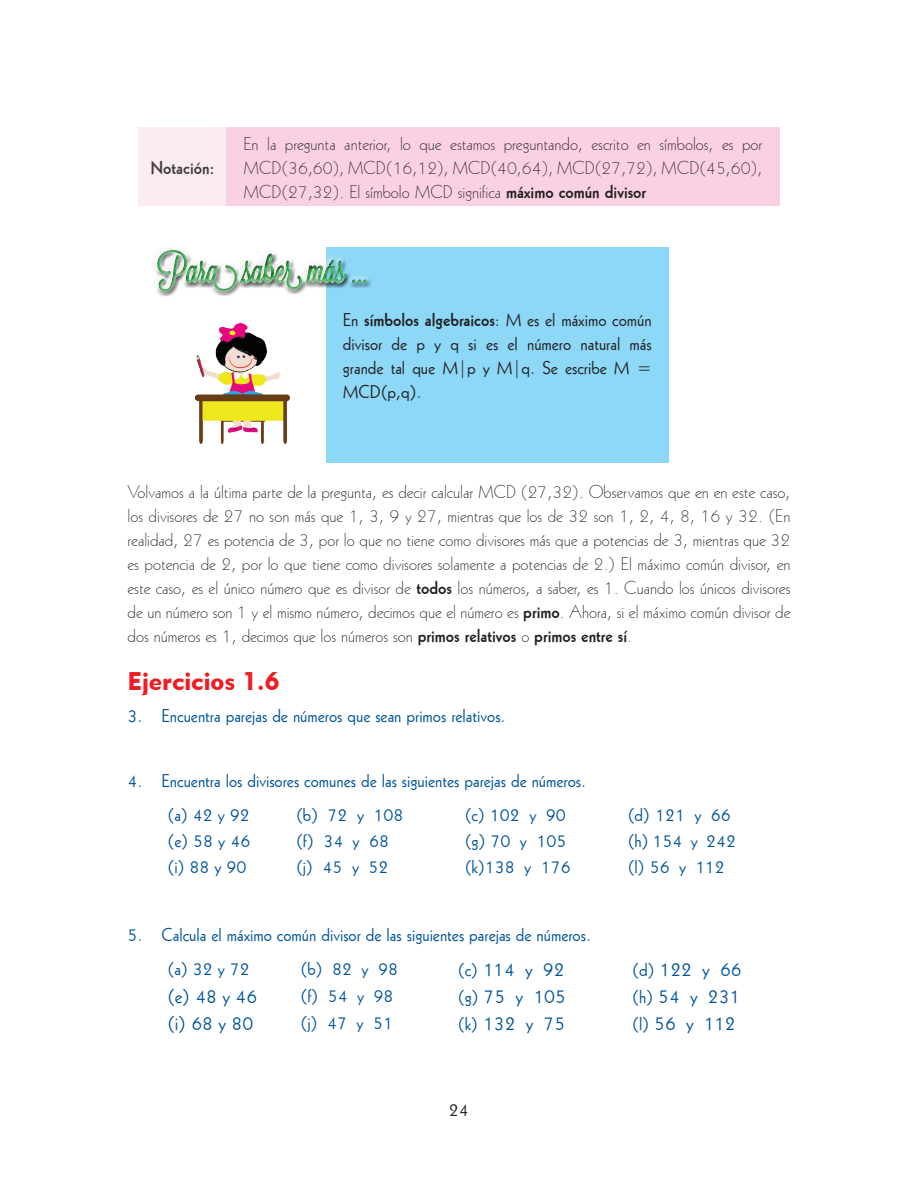
<style>
.page{position:relative;width:918px;height:1188px;background:#fff}
.page>*{position:absolute;margin:0;border:0;box-sizing:border-box;transform-origin:0 0}
.t1{font:36px "Lavanderia";color:#32ac49}
.t2{font:25.5px "Geometric 415 BT Black A";color:#ee1d23}
.t3{font:19.5px "Geometric 231 BT Roman C";color:#01549a}
.t4{font:18px/24px "Geometric 231 BT Light C";color:#231f20;text-align:justify}
.t5{font:18px/34.2px "Geometric 231 BT Roman C";color:#01549a}
.t6{font:18px/24px "Geometric 231 BT Roman C";color:#231f20;text-align:justify}
.t7{font:18px "Geometric 231 BT Bold C";color:#3e3e3f}
.s1{font-family:"Geometric 231 BT Bold C"}
.s2{font-size:18px}
</style>
<div class="page">
<div style="left:139px;top:128px;width:87px;height:78px;background:#fcebf2"></div>
<div style="left:226px;top:128px;width:553px;height:78px;background:#f9d1e2"></div>
<div style="left:326px;top:247px;width:343px;height:216px;background:#8dd7f7"></div>
<img style="left:196px;top:324px;width:94px;height:119px">
<div style="left:150px;top:243px;width:224px;height:56px;background:#231f20;opacity:.3"></div>
<div style="left:155px;top:251px;width:217px;height:45px;background:#fff;opacity:.75"></div>
<div style="left:152px;top:245px;width:219px;height:47px;background:#231f20;opacity:.75"></div>
<p class="t7" style="left:150px;top:156px;width:66px">Notación:</p>
<p class="t4" style="left:243px;top:131px;width:521px">En la pregunta anterior, lo que estamos preguntando, escrito en símbolos, es por MCD(36,60), MCD(16,12), MCD(40,64), MCD(27,72), MCD(45,60), MCD(27,32). El símbolo MCD significa <span class="s1">máximo común divisor</span></p>
<h1 class="t1" style="left:157px;top:249px;width:213px">Para saber más ...</h1>
<p class="t6" style="left:343px;top:307px;width:310px">En <span class="s1">símbolos algebraicos</span>: M es el máximo común divisor de p y q si es el número natural más grande tal que M|p y M|q. Se escribe M = MCD(p,q).</p>
<p class="t4" style="left:128px;top:479px;width:664px">Volvamos a la última parte de la pregunta, es decir calcular MCD (27,32). Observamos que en en este caso, los divisores de 27 no son más que 1, 3, 9 y 27, mientras que los de 32 son 1, 2, 4, 8, 16 y 32. (En realidad, 27 es potencia de 3, por lo que no tiene como divisores más que a potencias de 3, mientras que 32 es potencia de 2, por lo que tiene como divisores solamente a potencias de 2.) El máximo común divisor, en este caso, es el único número que es divisor de <span class="s1">todos</span> los números, a saber, es 1. Cuando los únicos divisores de un número son 1 y el mismo número, decimos que el número es <span class="s1">primo</span>. Ahora, si el máximo común divisor de dos números es 1, decimos que los números son <span class="s1">primos relativos</span> o <span class="s1">primos entre sí</span>.</p>
<h2 class="t2" style="left:128px;top:665px;width:153px">Ejercicios 1.6</h2>
<p class="t5" style="left:128px;top:698px;width:380px">3. Encuentra parejas de números que sean primos relativos.</p>
<p class="t5" style="left:168px;top:763px;width:420px;text-indent:-40px">4. Encuentra los divisores comunes de las siguientes parejas de números. (a) 42 y 92</p>
<p class="t5" style="left:296px;top:797px;width:109px">(b) 72 y 108</p>
<p class="t5" style="left:465px;top:797px;width:103px">(c) 102 y 90</p>
<p class="t5" style="left:628px;top:797px;width:105px">(d) 121 y 66</p>
<p class="t5" style="left:168px;top:823px;width:84px">(e) 58 y 46</p>
<p class="t5" style="left:296px;top:823px;width:94px">(f) 34 y 68</p>
<p class="t5" style="left:465px;top:823px;width:103px">(g) 70 y 105</p>
<p class="t5" style="left:628px;top:823px;width:110px">(h) 154 y 242</p>
<p class="t5" style="left:168px;top:849px;width:81px">(i) 88 y 90</p>
<p class="t5" style="left:296px;top:849px;width:94px">(j) 45 y 52</p>
<p class="t5" style="left:465px;top:849px;width:108px">(k)138 y 176</p>
<p class="t5" style="left:628px;top:849px;width:99px">(l) 56 y 112</p>
<p class="t5" style="left:168px;top:917px;width:425px;text-indent:-40px">5. Calcula el máximo común divisor de las siguientes parejas de números. (a) 32 y 72</p>
<p class="t5" style="left:301px;top:951px;width:99px">(b) 82 y 98</p>
<p class="t3" style="left:458px;top:957px;width:108px"><span class="s2">(c)</span> 114 y 92</p>
<p class="t3" style="left:632px;top:957px;width:111px"><span class="s2">(d)</span> 122 y 66</p>
<p class="t3" style="left:168px;top:984px;width:91px">(e) 48 y 46</p>
<p class="t5" style="left:301px;top:978px;width:94px">(f) 54 y 98</p>
<p class="t3" style="left:458px;top:984px;width:109px"><span class="s2">(g)</span> 75 y 105</p>
<p class="t3" style="left:632px;top:984px;width:110px"><span class="s2">(h)</span> 54 y 231</p>
<p class="t3" style="left:168px;top:1010px;width:87px">(i) 68 y 80</p>
<p class="t5" style="left:301px;top:1005px;width:94px">(j) 47 y 51</p>
<p class="t3" style="left:458px;top:1010px;width:109px"><span class="s2">(k)</span> 132 y 75</p>
<p class="t3" style="left:632px;top:1010px;width:105px"><span class="s2">(l)</span> 56 y 112</p>
<p class="t6" style="left:449px;top:1097px;width:22px">24</p>
</div>
